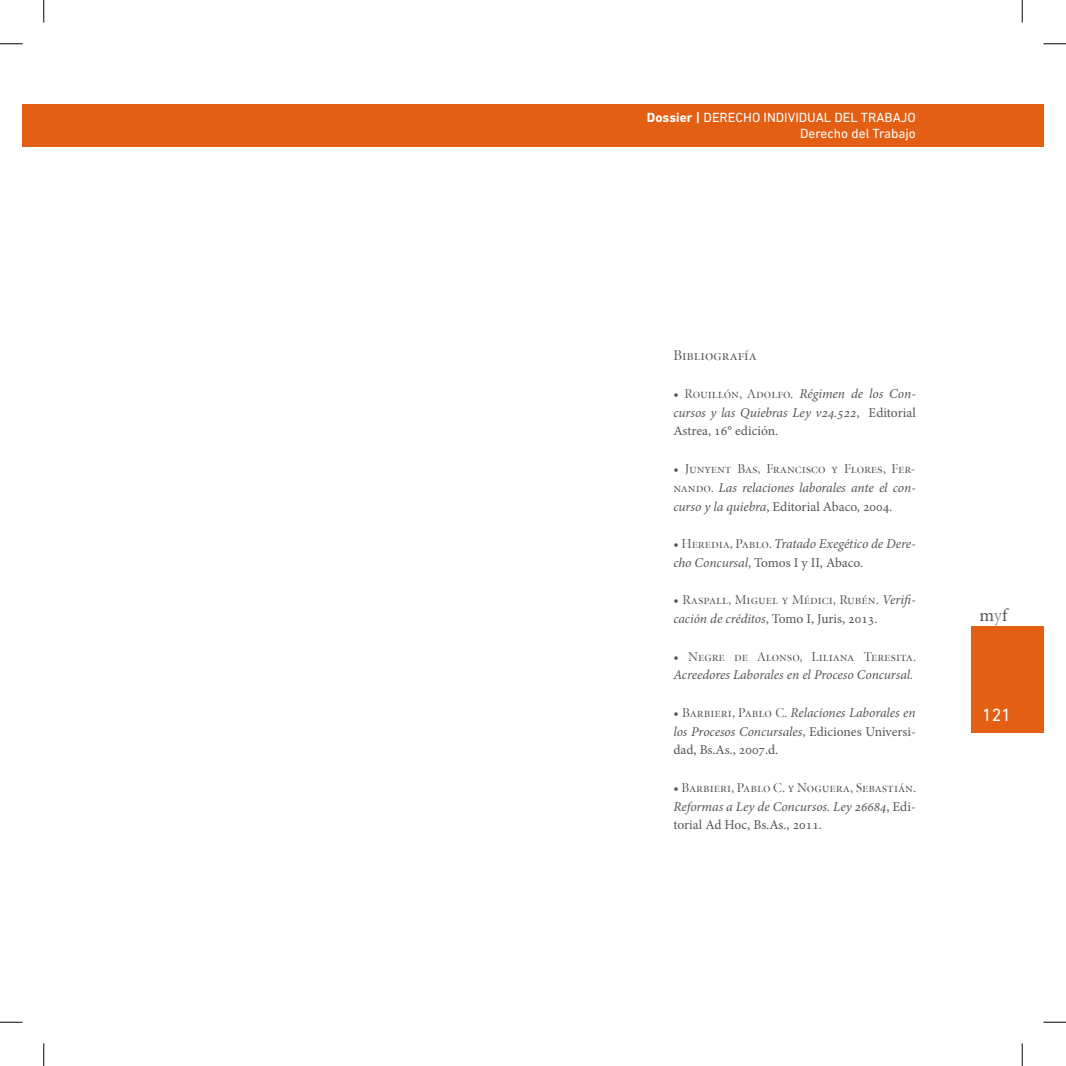
<style>
.page{position:relative;width:1066px;height:1066px;background:#fff}
.page>*{position:absolute;margin:0;border:0;box-sizing:border-box;transform-origin:0 0}
.t1{font:18px "Minion Pro";color:#54555a}
.t2{font:18px "DIN Next LT Pro";color:#fff}
.t3{font:15px "Minion Display Regular SC";color:#54555a}
.t4{font:italic 13.5px/18.8px "Minion Pro";letter-spacing:-.005em;color:#54555a;text-align:justify}
.t5{font:13.5px/18.8px "Minion Display Regular SC";color:#54555a}
.t6{font:13.5px/16.2px "DIN Next LT Pro";color:#fff;text-align:right}
.s1{font-weight:700}
.s2{font-style:normal}
.s3{font-family:"Minion Display Regular SC";font-style:normal}
.s4{font-family:"Minion Pro"}
.s5{font-family:"Minion Pro";font-style:italic}
.s6{color:#959599}
</style>
<div class="page">
<div style="left:44px;top:104px;width:999px;height:43px;background:#e25f14"></div>
<div style="left:971px;top:626px;width:72px;height:107px;background:#e25f14"></div>
<div style="left:22px;top:104px;width:22px;height:43px;background:#e25f14"></div>
<svg style="left:0;top:44px;width:22px;height:1px"></svg>
<svg style="left:1043px;top:44px;width:22px;height:1px"></svg>
<svg style="left:0;top:1021px;width:22px;height:1px"></svg>
<svg style="left:1043px;top:1021px;width:22px;height:1px"></svg>
<svg style="left:44px;top:0;width:1px;height:23px"></svg>
<svg style="left:44px;top:1043px;width:1px;height:22px"></svg>
<svg style="left:1021px;top:0;width:1px;height:23px"></svg>
<svg style="left:1021px;top:1043px;width:1px;height:22px"></svg>
<p class="t6" style="left:647px;top:109px;width:270px"><span class="s1">Dossier |</span> DERECHO INDIVIDUAL DEL TRABAJO<br>Derecho del Trabajo</p>
<p class="t3" style="left:673px;top:348px;width:85px">Bibliografía</p>
<p class="t4" style="left:673px;top:384px;width:244px"><span class="s2">•</span> <span class="s3">Rouillón, Adolfo.</span> Régimen de los Con&shy;cursos y las Quiebras Ley v24.522<span class="s2">, Editorial Astrea, 16° edición.</span></p>
<p class="t4" style="left:673px;top:459px;width:244px"><span class="s2">•</span> <span class="s3">Junyent Bas, Francisco y Flores, Fer&shy;nando.</span> Las relaciones laborales ante el con&shy;curso y la quiebra<span class="s2">, Editorial Abaco, 2004.</span></p>
<p class="t4" style="left:673px;top:534px;width:244px"><span class="s2">•</span> <span class="s3">Heredia, Pablo.</span> Tratado Exegético de Dere&shy;cho Concursal<span class="s2">, Tomos I y II, Abaco.</span></p>
<p class="t5" style="left:673px;top:591px;width:244px"><span class="s4">•</span> Raspall, Miguel y Médici, Rubén. <span class="s5">Verifi&shy;cación de créditos</span><span class="s4">, Tomo I, Juris, 2013.</span></p>
<p class="t4" style="left:673px;top:647px;width:244px"><span class="s2">•</span> <span class="s3">Negre de Alonso, Liliana Teresita.<br></span>Acreedores Laborales en el Proceso Concursal.</p>
<p class="t4" style="left:673px;top:703px;width:244px"><span class="s2">•</span> <span class="s3">Barbieri, Pablo C.</span> Relaciones Laborales en los Procesos Concursales<span class="s2">, Ediciones Universi&shy;dad, Bs.As., 2007.d.</span></p>
<p class="t5" style="left:673px;top:778px;width:244px;text-align:justify"><span class="s4">•</span> Barbieri, Pablo C. y Noguera, Sebastián.<br><span class="s5">Reformas a Ley de Concursos. Ley 26684</span><span class="s4">, Edi&shy;torial Ad Hoc, Bs.As., 2011.</span></p>
<h1 class="t1" style="left:979px;top:603px;width:29px">m<span class="s6">y</span>f</h1>
<h1 class="t2" style="left:982px;top:704px;width:31px">121</h1>
</div>
